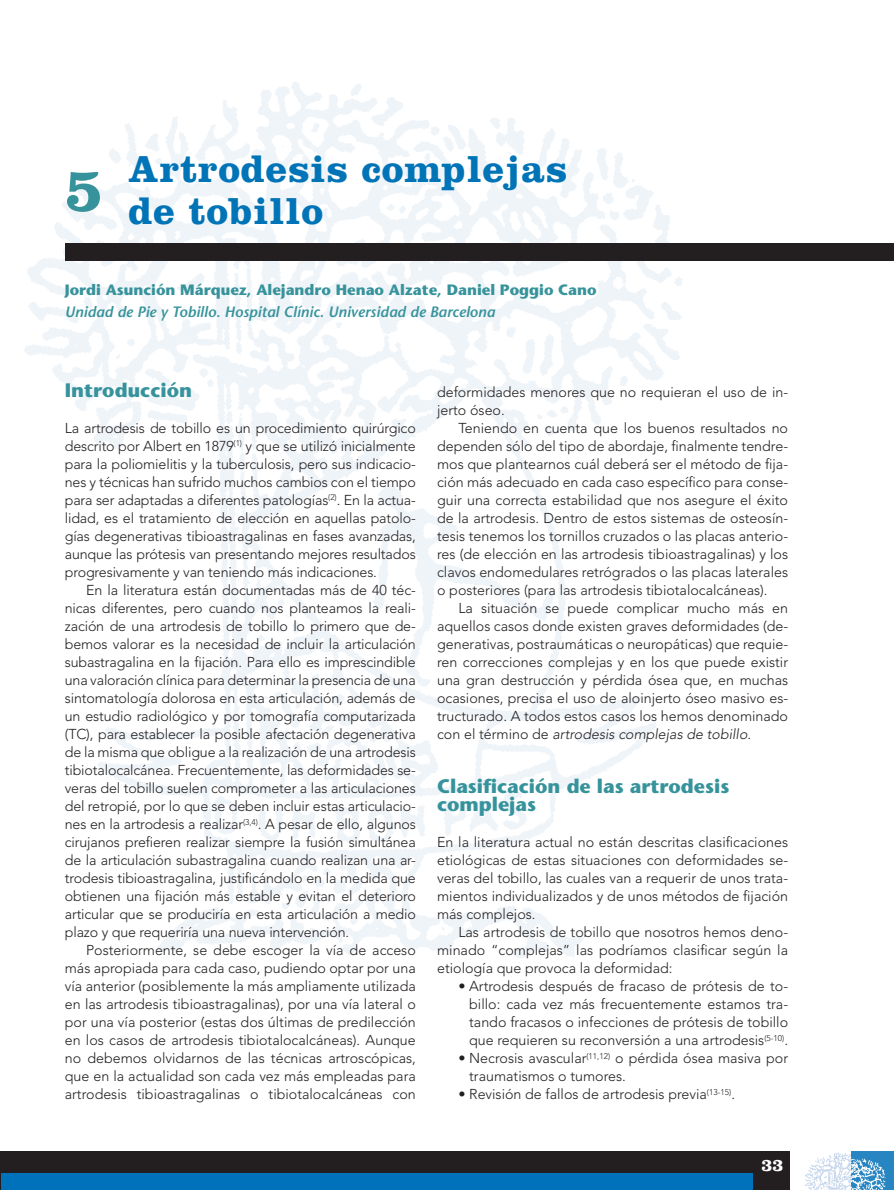
<style>
.page{position:relative;width:894px;height:1190px;background:#fff}
.page>*{position:absolute;margin:0;border:0;box-sizing:border-box;transform-origin:0 0}
.t1{font:700 39px/42px "Clarendon LT Std";letter-spacing:.02em;color:#0074b6}
.t2{font:700 19.5px/18px "Stone Sans Std";color:#37939b}
.t3{font:700 18px "Clarendon LT Std";color:#fff}
.t4{font:700 15px/22.5px "Stone Sans Std";color:#37939b}
.t5{font:300 14.25px/18px "Avenir LT Std";color:#231f20;text-align:justify}
.t6{font:italic 300 14.25px "Avenir LT Std";color:#231f20}
.s1{font-weight:600;font-style:italic}
.s2{font-style:normal}
</style>
<div class="page">
<img style="left:25px;top:82px;width:717px;height:876px">
<div style="left:1px;top:1151px;width:892px;height:39px;background:#231f20"></div>
<hr style="left:0;top:1151px;width:1px;height:39px;background:#231f20">
<div style="left:1px;top:1173px;width:751px;height:17px;background:#0071bb"></div>
<div style="left:850px;top:1151px;width:43px;height:39px;background:#2785c1"></div>
<img style="left:850px;top:1153px;width:36px;height:37px">
<div style="left:789px;top:1151px;width:61px;height:39px;background:#fff"></div>
<img style="left:805px;top:1152px;width:45px;height:38px">
<div style="left:65px;top:243px;width:828px;height:17px;background:#231f20"></div>
<p class="t1" style="left:65px;top:147px;width:504px;text-indent:64px">Artrodesis complejas<br><sup>5</sup> de tobillo</p>
<p class="t4" style="left:65px;top:278px;width:533px">Jordi Asunción Márquez, Alejandro Henao Alzate, Daniel Poggio Cano<br><span class="s1">Unidad de Pie y Tobillo. Hospital Clínic. Universidad de Barcelona</span></p>
<p class="t2" style="left:65px;top:381px;width:129px">Introducción</p>
<p class="t5" style="left:65px;top:419px;width:352px">La artrodesis de tobillo es un procedimiento quirúrgico</p>
<p class="t5" style="left:65px;top:437px;width:352px">descrito por Albert en 1879<sup>(1)</sup> y que se utilizó inicialmente</p>
<p class="t5" style="left:65px;top:455px;width:352px">para la poliomielitis y la tuberculosis, pero sus indicacio-</p>
<p class="t5" style="left:65px;top:473px;width:352px">nes y técnicas han sufrido muchos cambios con el tiempo</p>
<p class="t5" style="left:65px;top:491px;width:352px">para ser adaptadas a diferentes patologías<sup>(2)</sup>. En la actua-</p>
<p class="t5" style="left:65px;top:509px;width:352px">lidad, es el tratamiento de elección en aquellas patolo-</p>
<p class="t5" style="left:65px;top:527px;width:352px">gías degenerativas tibioastragalinas en fases avanzadas,</p>
<p class="t5" style="left:65px;top:545px;width:352px">aunque las prótesis van presentando mejores resultados</p>
<p class="t5" style="left:65px;top:563px;width:313px">progresivamente y van teniendo más indicaciones.</p>
<p class="t5" style="left:86px;top:581px;width:331px">En la literatura están documentadas más de 40 téc-</p>
<p class="t5" style="left:65px;top:599px;width:352px">nicas diferentes, pero cuando nos planteamos la reali-</p>
<p class="t5" style="left:65px;top:617px;width:352px">zación de una artrodesis de tobillo lo primero que de-</p>
<p class="t5" style="left:65px;top:635px;width:352px">bemos valorar es la necesidad de incluir la articulación</p>
<p class="t5" style="left:65px;top:653px;width:352px">subastragalina en la fijación. Para ello es imprescindible</p>
<p class="t5" style="left:65px;top:671px;width:352px">una valoración clínica para determinar la presencia de una</p>
<p class="t5" style="left:65px;top:689px;width:352px">sintomatología dolorosa en esta articulación, además de</p>
<p class="t5" style="left:65px;top:707px;width:352px">un estudio radiológico y por tomografía computarizada</p>
<p class="t5" style="left:65px;top:725px;width:352px">(TC), para establecer la posible afectación degenerativa</p>
<p class="t5" style="left:65px;top:743px;width:352px">de la misma que obligue a la realización de una artrodesis</p>
<p class="t5" style="left:65px;top:761px;width:352px">tibiotalocalcánea. Frecuentemente, las deformidades se-</p>
<p class="t5" style="left:65px;top:779px;width:352px">veras del tobillo suelen comprometer a las articulaciones</p>
<p class="t5" style="left:65px;top:797px;width:352px">del retropié, por lo que se deben incluir estas articulacio-</p>
<p class="t5" style="left:65px;top:815px;width:352px">nes en la artrodesis a realizar<sup>(3,4)</sup>. A pesar de ello, algunos</p>
<p class="t5" style="left:65px;top:833px;width:352px">cirujanos prefieren realizar siempre la fusión simultánea</p>
<p class="t5" style="left:65px;top:851px;width:352px">de la articulación subastragalina cuando realizan una ar-</p>
<p class="t5" style="left:65px;top:869px;width:352px">trodesis tibioastragalina, justificándolo en la medida que</p>
<p class="t5" style="left:65px;top:887px;width:352px">obtienen una fijación más estable y evitan el deterioro</p>
<p class="t5" style="left:65px;top:905px;width:352px">articular que se produciría en esta articulación a medio</p>
<p class="t5" style="left:65px;top:923px;width:286px">plazo y que requeriría una nueva intervención.</p>
<p class="t5" style="left:86px;top:941px;width:331px">Posteriormente, se debe escoger la vía de acceso</p>
<p class="t5" style="left:65px;top:959px;width:352px">más apropiada para cada caso, pudiendo optar por una</p>
<p class="t5" style="left:65px;top:977px;width:352px">vía anterior (posiblemente la más ampliamente utilizada</p>
<p class="t5" style="left:65px;top:995px;width:352px">en las artrodesis tibioastragalinas), por una vía lateral o</p>
<p class="t5" style="left:65px;top:1013px;width:352px">por una vía posterior (estas dos últimas de predilección</p>
<p class="t5" style="left:65px;top:1031px;width:352px">en los casos de artrodesis tibiotalocalcáneas). Aunque</p>
<p class="t5" style="left:65px;top:1049px;width:352px">no debemos olvidarnos de las técnicas artroscópicas,</p>
<p class="t5" style="left:65px;top:1067px;width:352px">que en la actualidad son cada vez más empleadas para</p>
<p class="t5" style="left:65px;top:1085px;width:352px">artrodesis tibioastragalinas o tibiotalocalcáneas con</p>
<p class="t5" style="left:437px;top:383px;width:352px">deformidades menores que no requieran el uso de in-</p>
<p class="t5" style="left:437px;top:401px;width:69px">jerto óseo.</p>
<p class="t5" style="left:458px;top:419px;width:331px">Teniendo en cuenta que los buenos resultados no</p>
<p class="t5" style="left:437px;top:437px;width:352px">dependen sólo del tipo de abordaje, finalmente tendre-</p>
<p class="t5" style="left:437px;top:455px;width:352px">mos que plantearnos cuál deberá ser el método de fija-</p>
<p class="t5" style="left:437px;top:473px;width:352px">ción más adecuado en cada caso específico para conse-</p>
<p class="t5" style="left:437px;top:491px;width:352px">guir una correcta estabilidad que nos asegure el éxito</p>
<p class="t5" style="left:437px;top:509px;width:352px">de la artrodesis. Dentro de estos sistemas de osteosín-</p>
<p class="t5" style="left:437px;top:527px;width:352px">tesis tenemos los tornillos cruzados o las placas anterio-</p>
<p class="t5" style="left:437px;top:545px;width:352px">res (de elección en las artrodesis tibioastragalinas) y los</p>
<p class="t5" style="left:437px;top:563px;width:352px">clavos endomedulares retrógrados o las placas laterales</p>
<p class="t5" style="left:437px;top:581px;width:332px">o posteriores (para las artrodesis tibiotalocalcáneas).</p>
<p class="t5" style="left:458px;top:599px;width:331px">La situación se puede complicar mucho más en</p>
<p class="t5" style="left:437px;top:617px;width:352px">aquellos casos donde existen graves deformidades (de-</p>
<p class="t5" style="left:437px;top:635px;width:352px">generativas, postraumáticas o neuropáticas) que requie-</p>
<p class="t5" style="left:437px;top:653px;width:352px">ren correcciones complejas y en los que puede existir</p>
<p class="t5" style="left:437px;top:671px;width:352px">una gran destrucción y pérdida ósea que, en muchas</p>
<p class="t5" style="left:437px;top:689px;width:352px">ocasiones, precisa el uso de aloinjerto óseo masivo es-</p>
<p class="t5" style="left:437px;top:707px;width:352px">tructurado. A todos estos casos los hemos denominado</p>
<p class="t6" style="left:437px;top:726px;width:315px"><span class="s2">con el término de</span> artrodesis complejas de tobillo<span class="s2">.</span></p>
<p class="t2" style="left:437px;top:777px;width:294px">Clasificación de las artrodesis complejas</p>
<p class="t5" style="left:437px;top:833px;width:352px">En la literatura actual no están descritas clasificaciones</p>
<p class="t5" style="left:437px;top:851px;width:352px">etiológicas de estas situaciones con deformidades se-</p>
<p class="t5" style="left:437px;top:869px;width:352px">veras del tobillo, las cuales van a requerir de unos trata-</p>
<p class="t5" style="left:437px;top:887px;width:352px">mientos individualizados y de unos métodos de fijación</p>
<p class="t5" style="left:437px;top:905px;width:100px">más complejos.</p>
<p class="t5" style="left:458px;top:923px;width:331px">Las artrodesis de tobillo que nosotros hemos deno-</p>
<p class="t5" style="left:437px;top:941px;width:352px">minado “complejas” las podríamos clasificar según la</p>
<p class="t5" style="left:437px;top:959px;width:237px">etiología que provoca la deformidad:</p>
<p class="t5" style="left:469px;top:977px;width:320px;text-indent:-11px">• Artrodesis después de fracaso de prótesis de to&shy;billo: cada vez más frecuentemente estamos tra&shy;tando fracasos o infecciones de prótesis de tobillo que requieren su reconversión a una artrodesis<sup>(5-10)</sup>.</p>
<p class="t5" style="left:469px;top:1049px;width:320px;text-indent:-11px">• Necrosis avascular<sup>(11,12)</sup> o pérdida ósea masiva por traumatismos o tumores.</p>
<p class="t5" style="left:458px;top:1085px;width:278px">• Revisión de fallos de artrodesis previa<sup>(13-15)</sup>.</p>
<p class="t3" style="left:761px;top:1153px;width:23px">33</p>
</div>
